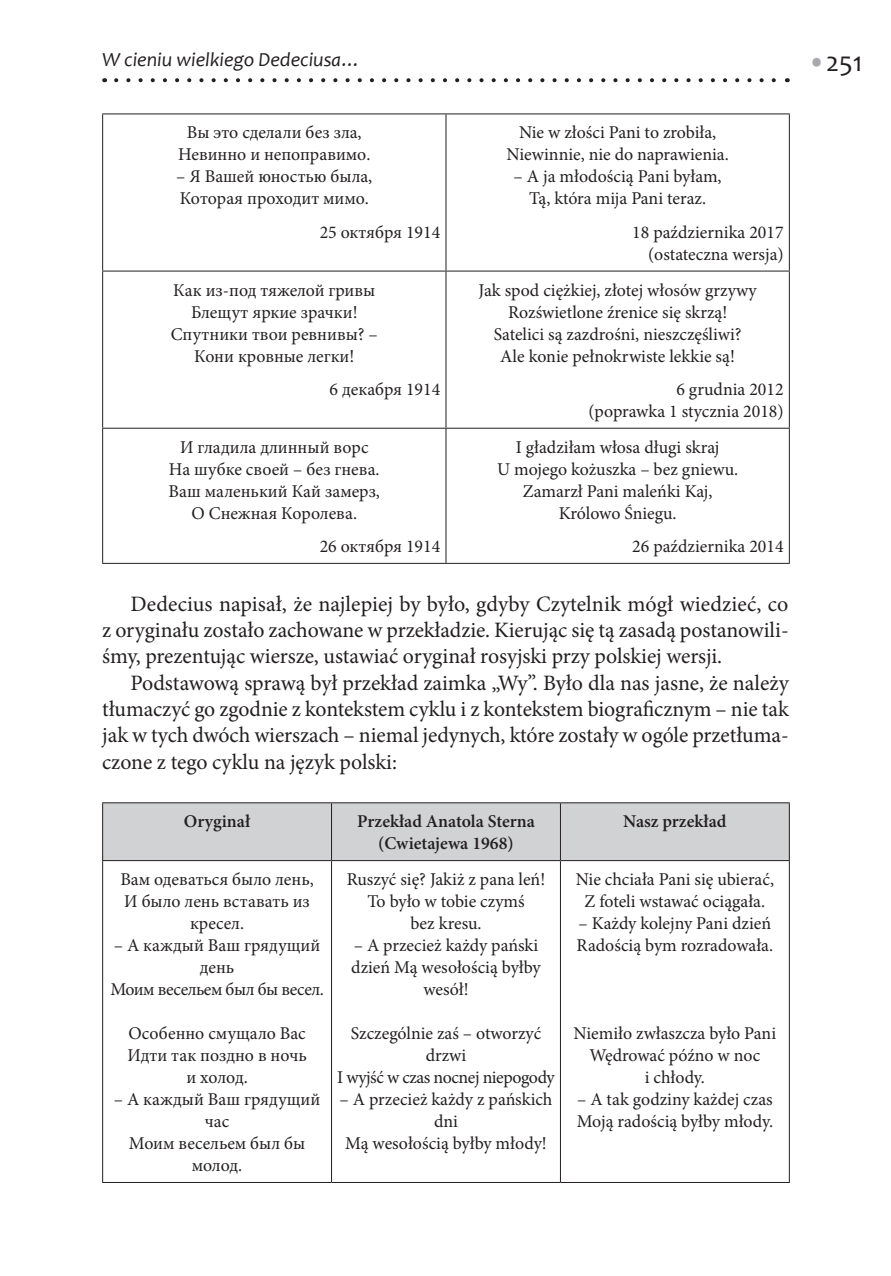
<style>
.page{position:relative;width:891px;height:1276px;background:#fff}
.page>*{position:absolute;margin:0;border:0;box-sizing:border-box;transform-origin:0 0}
.t1{font:28px "Candara";color:#231f20}
.tekst{font:22px/26.4px "Minion Pro";color:#231f20;text-align:justify}
.t2{font:italic 20px "Candara";color:#231f20}
.tabela_tekst{font:18px/22px "Minion Pro";color:#231f20;text-align:center}
.tabela_naglowek{font:600 18px "Minion Pro";color:#231f20}
.tabela_tekst-2{font:18px "Minion Pro";letter-spacing:-.025em;color:#231f20}
.s1{color:#a8a9ad}
</style>
<div class="page">
<svg style="left:116px;top:78px;width:660px;height:4px"></svg>
<hr style="left:445px;top:114px;width:1px;height:156px;background:#231f20">
<hr style="left:102px;top:270px;width:344px;height:1px;background:#231f20">
<hr style="left:446px;top:270px;width:343px;height:1px;background:#231f20">
<hr style="left:445px;top:271px;width:1px;height:157px;background:#231f20">
<hr style="left:102px;top:428px;width:344px;height:1px;background:#231f20">
<hr style="left:446px;top:428px;width:343px;height:1px;background:#231f20">
<hr style="left:445px;top:429px;width:1px;height:134px;background:#231f20">
<hr style="left:102px;top:113px;width:344px;height:1px;background:#231f20">
<hr style="left:102px;top:114px;width:1px;height:156px;background:#231f20">
<hr style="left:446px;top:113px;width:343px;height:1px;background:#231f20">
<hr style="left:788px;top:114px;width:1px;height:156px;background:#231f20">
<hr style="left:102px;top:271px;width:1px;height:157px;background:#231f20">
<hr style="left:788px;top:271px;width:1px;height:157px;background:#231f20">
<hr style="left:102px;top:429px;width:1px;height:134px;background:#231f20">
<hr style="left:788px;top:429px;width:1px;height:134px;background:#231f20">
<hr style="left:102px;top:563px;width:344px;height:1px;background:#231f20">
<hr style="left:446px;top:563px;width:343px;height:1px;background:#231f20">
<div style="left:103px;top:803px;width:685px;height:57px;background:#d1d2d4"></div>
<hr style="left:331px;top:803px;width:1px;height:57px;background:#231f20">
<hr style="left:559px;top:803px;width:1px;height:57px;background:#231f20">
<hr style="left:331px;top:861px;width:1px;height:321px;background:#231f20">
<hr style="left:559px;top:861px;width:1px;height:321px;background:#231f20">
<hr style="left:102px;top:861px;width:1px;height:321px;background:#231f20">
<hr style="left:788px;top:861px;width:1px;height:321px;background:#231f20">
<hr style="left:102px;top:802px;width:229px;height:1px;background:#231f20">
<hr style="left:102px;top:803px;width:1px;height:57px;background:#231f20">
<hr style="left:331px;top:802px;width:229px;height:1px;background:#231f20">
<hr style="left:560px;top:802px;width:229px;height:1px;background:#231f20">
<hr style="left:788px;top:803px;width:1px;height:57px;background:#231f20">
<hr style="left:102px;top:860px;width:229px;height:1px;background:#231f20">
<hr style="left:331px;top:860px;width:229px;height:1px;background:#231f20">
<hr style="left:560px;top:860px;width:229px;height:1px;background:#231f20">
<hr style="left:102px;top:1182px;width:229px;height:1px;background:#231f20">
<hr style="left:331px;top:1182px;width:229px;height:1px;background:#231f20">
<hr style="left:560px;top:1182px;width:229px;height:1px;background:#231f20">
<p class="t2" style="left:102px;top:46px;width:260px">W cieniu wielkiego Dedeciusa…</p>
<h1 class="t1" style="left:807px;top:45px;width:56px"><span class="s1">•</span>251</h1>
<p class="tabela_tekst" style="left:187px;top:122px;width:176px">Вы это сделали без зла,</p>
<p class="tabela_tekst" style="left:178px;top:144px;width:193px">Невинно и непоправимо.</p>
<p class="tabela_tekst" style="left:176px;top:166px;width:197px">– Я Вашей юностью была,</p>
<p class="tabela_tekst" style="left:179px;top:188px;width:191px">Которая проходит мимо.</p>
<p class="tabela_tekst" style="left:319px;top:221px;width:122px">25 октября 1914</p>
<p class="tabela_tekst" style="left:173px;top:279px;width:203px">Как из-под тяжелой гривы</p>
<p class="tabela_tekst" style="left:191px;top:301px;width:168px">Блещут яркие зрачки!</p>
<p class="tabela_tekst" style="left:171px;top:323px;width:208px">Спутники твои ревнивы? –</p>
<p class="tabela_tekst" style="left:194px;top:345px;width:162px">Кони кровные легки!</p>
<p class="tabela_tekst" style="left:329px;top:378px;width:112px">6 декабря 1914</p>
<p class="tabela_tekst" style="left:518px;top:122px;width:199px">Nie w złości Pani to zrobiła,</p>
<p class="tabela_tekst" style="left:506px;top:144px;width:224px">Niewinnie, nie do naprawienia.</p>
<p class="tabela_tekst" style="left:513px;top:166px;width:209px">– A ja młodością Pani byłam,</p>
<p class="tabela_tekst" style="left:529px;top:188px;width:178px">Tą, która mija Pani teraz.</p>
<p class="tabela_tekst" style="left:632px;top:221px;width:153px">18 października 2017</p>
<p class="tabela_tekst" style="left:647px;top:243px;width:137px">(ostateczna wersja)</p>
<p class="tabela_tekst" style="left:478px;top:279px;width:280px">Jak spod ciężkiej, złotej włosów grzywy</p>
<p class="tabela_tekst" style="left:508px;top:301px;width:220px">Rozświetlone źrenice się skrzą!</p>
<p class="tabela_tekst" style="left:493px;top:323px;width:249px">Satelici są zazdrośni, nieszczęśliwi?</p>
<p class="tabela_tekst" style="left:500px;top:345px;width:236px">Ale konie pełnokrwiste lekkie są!</p>
<p class="tabela_tekst" style="left:676px;top:378px;width:109px">6 grudnia 2012</p>
<p class="tabela_tekst" style="left:588px;top:400px;width:197px">(poprawka 1 stycznia 2018)</p>
<p class="tabela_tekst" style="left:515px;top:436px;width:205px">I gładziłam włosa długi skraj</p>
<p class="tabela_tekst" style="left:497px;top:458px;width:243px">U mojego kożuszka – bez gniewu.</p>
<p class="tabela_tekst" style="left:522px;top:480px;width:191px">Zamarzł Pani maleńki Kaj,</p>
<p class="tabela_tekst" style="left:558px;top:502px;width:119px">Królowo Śniegu.</p>
<p class="tabela_tekst" style="left:632px;top:535px;width:153px">26 października 2014</p>
<p class="tekst" style="left:102px;top:590px;width:687px;text-indent:28px">Dedecius napisał, że najlepiej by było, gdyby Czytelnik mógł wiedzieć, co z oryginału zostało zachowane w przekładzie. Kierując się tą zasadą postanowili&shy;śmy, prezentując wiersze, ustawiać oryginał rosyjski przy polskiej wersji.</p>
<p class="tekst" style="left:102px;top:669px;width:688px;text-indent:28px">Podstawową sprawą był przekład zaimka „Wy”. Było dla nas jasne, że należy tłumaczyć go zgodnie z kontekstem cyklu i z kontekstem biograficznym – nie tak jak w tych dwóch wierszach – niemal jedynych, które zostały w ogóle przetłuma&shy;czone z tego cyklu na język polski:</p>
<p class="tabela_tekst" style="left:180px;top:436px;width:190px">И гладила длинный ворс</p>
<p class="tabela_tekst" style="left:169px;top:458px;width:212px">На шубке своей – без гнева.</p>
<p class="tabela_tekst" style="left:168px;top:480px;width:213px">Ваш маленький Кай замерз,</p>
<p class="tabela_tekst" style="left:191px;top:502px;width:167px">О Снежная Королева.</p>
<p class="tabela_tekst" style="left:319px;top:535px;width:122px">26 октября 1914</p>
<p class="tabela_naglowek" style="left:184px;top:809px;width:68px">Oryginał</p>
<p class="tabela_naglowek" style="left:357px;top:809px;width:179px">Przekład Anatola Sterna</p>
<p class="tabela_naglowek" style="left:378px;top:831px;width:137px">(Cwietajewa 1968)</p>
<p class="tabela_tekst" style="left:120px;top:868px;width:195px">Вам одеваться было лень,</p>
<p class="tabela_tekst" style="left:124px;top:890px;width:187px">И было лень вставать из кресел.</p>
<p class="tabela_tekst" style="left:114px;top:934px;width:208px">– А каждый Ваш грядущий день</p>
<p class="tabela_tekst-2" style="left:110px;top:977px;width:215px">Моим весельем был бы весел.</p>
<p class="tabela_tekst" style="left:128px;top:1022px;width:179px">Особенно смущало Вас</p>
<p class="tabela_tekst" style="left:127px;top:1044px;width:181px">Идти так поздно в ночь и холод.</p>
<p class="tabela_tekst" style="left:114px;top:1088px;width:208px">– А каждый Ваш грядущий час</p>
<p class="tabela_tekst" style="left:129px;top:1132px;width:178px">Моим весельем был бы молод.</p>
<p class="tabela_tekst" style="left:346px;top:868px;width:200px">Ruszyć się? Jakiż z pana leń!</p>
<p class="tabela_tekst" style="left:367px;top:890px;width:159px">To było w tobie czymś</p>
<p class="tabela_tekst" style="left:410px;top:912px;width:73px">bez kresu.</p>
<p class="tabela_tekst" style="left:351px;top:934px;width:191px">– A przecież każdy pański dzień Mą wesołością byłby wesół!</p>
<p class="tabela_tekst" style="left:350px;top:1022px;width:192px">Szczególnie zaś – otworzyć drzwi</p>
<p class="tabela_tekst" style="left:337px;top:1066px;width:219px">I wyjść w czas nocnej niepogody</p>
<p class="tabela_tekst" style="left:339px;top:1088px;width:214px">– A przecież każdy z pańskich dni</p>
<p class="tabela_tekst" style="left:345px;top:1132px;width:203px">Mą wesołością byłby młody!</p>
<p class="tabela_naglowek" style="left:623px;top:809px;width:105px">Nasz przekład</p>
<p class="tabela_tekst" style="left:575px;top:868px;width:200px">Nie chciała Pani się ubierać,</p>
<p class="tabela_tekst" style="left:584px;top:890px;width:182px">Z foteli wstawać ociągała.</p>
<p class="tabela_tekst" style="left:578px;top:912px;width:194px">– Każdy kolejny Pani dzień</p>
<p class="tabela_tekst" style="left:576px;top:934px;width:198px">Radością bym rozradowała.</p>
<p class="tabela_tekst" style="left:573px;top:1022px;width:204px">Niemiło zwłaszcza było Pani</p>
<p class="tabela_tekst" style="left:589px;top:1044px;width:172px">Wędrować późno w noc</p>
<p class="tabela_tekst" style="left:644px;top:1066px;width:62px">i chłody.</p>
<p class="tabela_tekst" style="left:577px;top:1088px;width:197px">– A tak godziny każdej czas</p>
<p class="tabela_tekst" style="left:576px;top:1110px;width:198px">Moją radością byłby młody.</p>
</div>
